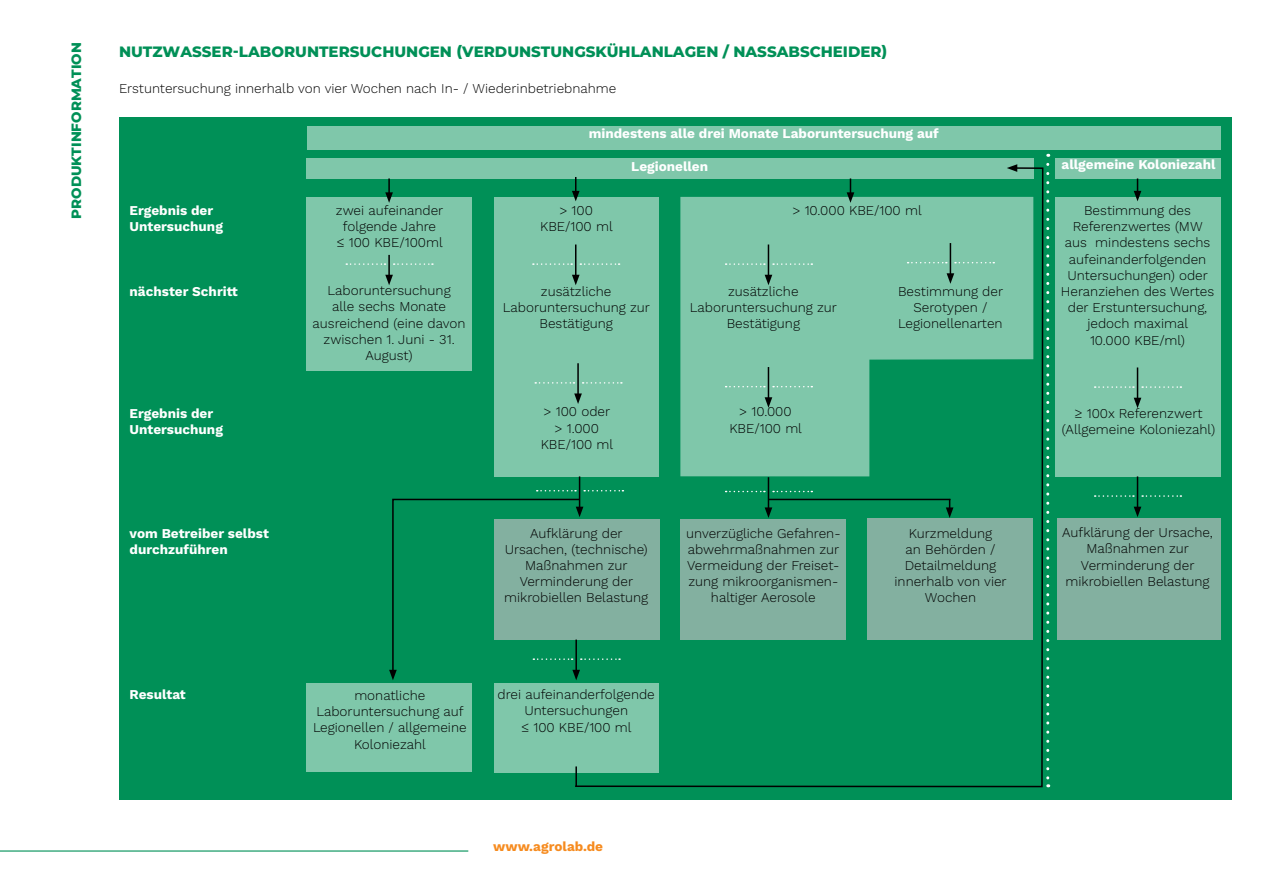
<style>
.page{position:relative;width:1263px;height:893px;background:#fff}
.page>*{position:absolute;margin:0;border:0;box-sizing:border-box;transform-origin:0 0}
.t1{font:100 15px "Montserrat";color:#009057}
.t2{font:300 13.5px/16.2px "Work Sans";color:#000;text-align:center}
.t3{font:700 13.5px/16.2px "Work Sans";color:#fff}
.t4{font:100 13.5px "Montserrat";color:#009057}
.t5{font:700 13.5px "Work Sans";color:#f68b1f}
</style>
<div class="page">
<div style="left:119px;top:117px;width:1112px;height:682px;background:#009057"></div>
<div style="left:306px;top:158px;width:727px;height:20px;background:#7fc7aa"></div>
<div style="left:1054px;top:197px;width:166px;height:279px;background:#7fc7aa"></div>
<div style="left:1054px;top:158px;width:166px;height:20px;background:#7fc7aa"></div>
<div style="left:307px;top:126px;width:913px;height:23px;background:#7fc7aa"></div>
<div style="left:494px;top:197px;width:165px;height:279px;background:#7fc7aa"></div>
<div style="left:306px;top:197px;width:166px;height:174px;background:#7fc7aa"></div>
<div style="left:306px;top:683px;width:166px;height:88px;background:#7fc7aa"></div>
<div style="left:494px;top:683px;width:165px;height:89px;background:#7fc7aa"></div>
<div style="left:1056px;top:518px;width:164px;height:122px;background:#83b0a0"></div>
<hr style="left:0;top:850px;width:468px;height:2px;background:#009057">
<svg style="left:572px;top:178px;width:2px;height:18px"></svg>
<svg style="left:385px;top:178px;width:8px;height:25px"></svg>
<svg style="left:1134px;top:178px;width:7px;height:23px"></svg>
<svg style="left:533px;top:263px;width:39px;height:2px"></svg>
<svg style="left:535px;top:382px;width:39px;height:2px"></svg>
<hr style="left:1137px;top:367px;width:1px;height:33px;background:#000">
<svg style="left:1134px;top:398px;width:7px;height:10px"></svg>
<svg style="left:1095px;top:386px;width:39px;height:2px"></svg>
<svg style="left:1142px;top:386px;width:39px;height:2px"></svg>
<hr style="left:388px;top:255px;width:2px;height:22px;background:#000">
<svg style="left:385px;top:275px;width:8px;height:10px"></svg>
<svg style="left:346px;top:263px;width:39px;height:2px"></svg>
<svg style="left:394px;top:263px;width:39px;height:2px"></svg>
<svg style="left:537px;top:490px;width:36px;height:1px"></svg>
<hr style="left:1137px;top:476px;width:1px;height:33px;background:#000">
<svg style="left:1134px;top:507px;width:7px;height:10px"></svg>
<svg style="left:1095px;top:495px;width:39px;height:2px"></svg>
<svg style="left:1142px;top:495px;width:39px;height:2px"></svg>
<svg style="left:389px;top:498px;width:185px;height:182px"></svg>
<svg style="left:574px;top:167px;width:470px;height:621px"></svg>
<svg style="left:1007px;top:164px;width:10px;height:8px"></svg>
<hr style="left:575px;top:766px;width:2px;height:20px;background:#000">
<svg style="left:1046px;top:164px;width:3px;height:623px"></svg>
<p class="t4" style="left:67px;top:219px;width:178px;rotate:-90deg">PRODUKTINFORMATION</p>
<p class="t1" style="left:119px;top:42px;width:770px">NUTZWASSER-LABORUNTERSUCHUNGEN (VERDUNSTUNGSKÜHLANLAGEN / NASSABSCHEIDER)</p>
<p class="t2" style="left:119px;top:81px;width:499px">Erstuntersuchung innerhalb von vier Wochen nach In- / Wiederinbetriebnahme</p>
<p class="t3" style="left:589px;top:126px;width:352px">mindestens alle drei Monate Laboruntersuchung auf</p>
<p class="t3" style="left:631px;top:159px;width:78px">Legionellen</p>
<p class="t3" style="left:130px;top:203px;width:95px">Ergebnis der<br>Untersuchung</p>
<p class="t3" style="left:130px;top:283px;width:110px">nächster Schritt</p>
<p class="t2" style="left:336px;top:203px;width:109px">zwei aufeinander folgende Jahre<br>≤ 100 KBE/100ml</p>
<p class="t2" style="left:540px;top:203px;width:74px">&gt; 100<br>KBE/100 ml</p>
<p class="t2" style="left:792px;top:203px;width:131px">&gt; 10.000 KBE/100 ml</p>
<p class="t2" style="left:503px;top:283px;width:149px">zusätzliche<br>Laboruntersuchung zur<br>Bestätigung</p>
<p class="t2" style="left:313px;top:283px;width:155px">Laboruntersuchung<br>alle sechs Monate ausreichend (eine davon zwischen 1. Juni - 31.<br>August)</p>
<p class="t2" style="left:898px;top:283px;width:107px">Bestimmung der<br>Serotypen /<br>Legionellenarten</p>
<p class="t2" style="left:690px;top:283px;width:149px">zusätzliche<br>Laboruntersuchung zur<br>Bestätigung</p>
<p class="t3" style="left:130px;top:406px;width:95px">Ergebnis der<br>Untersuchung</p>
<p class="t2" style="left:541px;top:404px;width:74px">&gt; 100 oder &gt; 1.000<br>KBE/100 ml</p>
<p class="t2" style="left:729px;top:404px;width:74px">&gt; 10.000<br>KBE/100 ml</p>
<p class="t3" style="left:130px;top:526px;width:141px">vom Betreiber selbst durchzuführen</p>
<p class="t2" style="left:504px;top:525px;width:146px">Aufklärung der<br>Ursachen, (technische)<br>Maßnahmen zur<br>Verminderung der mikrobiellen Belastung</p>
<p class="t2" style="left:686px;top:525px;width:156px">unverzügliche Gefahren&shy;abwehrmaßnahmen zur<br>Vermeidung der Freiset&shy;zung mikroorganismen&shy;haltiger Aerosole</p>
<p class="t2" style="left:894px;top:525px;width:114px">Kurzmeldung<br>an Behörden /<br>Detailmeldung innerhalb von vier<br>Wochen</p>
<p class="t3" style="left:130px;top:687px;width:58px">Resultat</p>
<p class="t2" style="left:313px;top:688px;width:155px">monatliche<br>Laboruntersuchung auf<br>Legionellen / allgemeine<br>Koloniezahl</p>
<p class="t2" style="left:498px;top:687px;width:159px">drei aufeinanderfolgende<br>Untersuchungen<br>≤ 100 KBE/100 ml</p>
<p class="t5" style="left:493px;top:838px;width:111px">www.agrolab.de</p>
<p class="t3" style="left:1061px;top:157px;width:155px">allgemeine Koloniezahl</p>
<p class="t2" style="left:1061px;top:203px;width:155px">Bestimmung des<br>Referenzwertes (MW aus mindestens sechs aufeinanderfolgenden<br>Untersuchungen) oder<br>Heranziehen des Wertes der Erstuntersuchung, jedoch maximal<br>10.000 KBE/ml)</p>
<p class="t2" style="left:1062px;top:406px;width:155px">≥ 100x Referenzwert (Allgemeine Koloniezahl)</p>
<p class="t2" style="left:1062px;top:525px;width:152px">Aufklärung der Ursache,<br>Maßnahmen zur<br>Verminderung der mikrobiellen Belastung</p>
</div>
